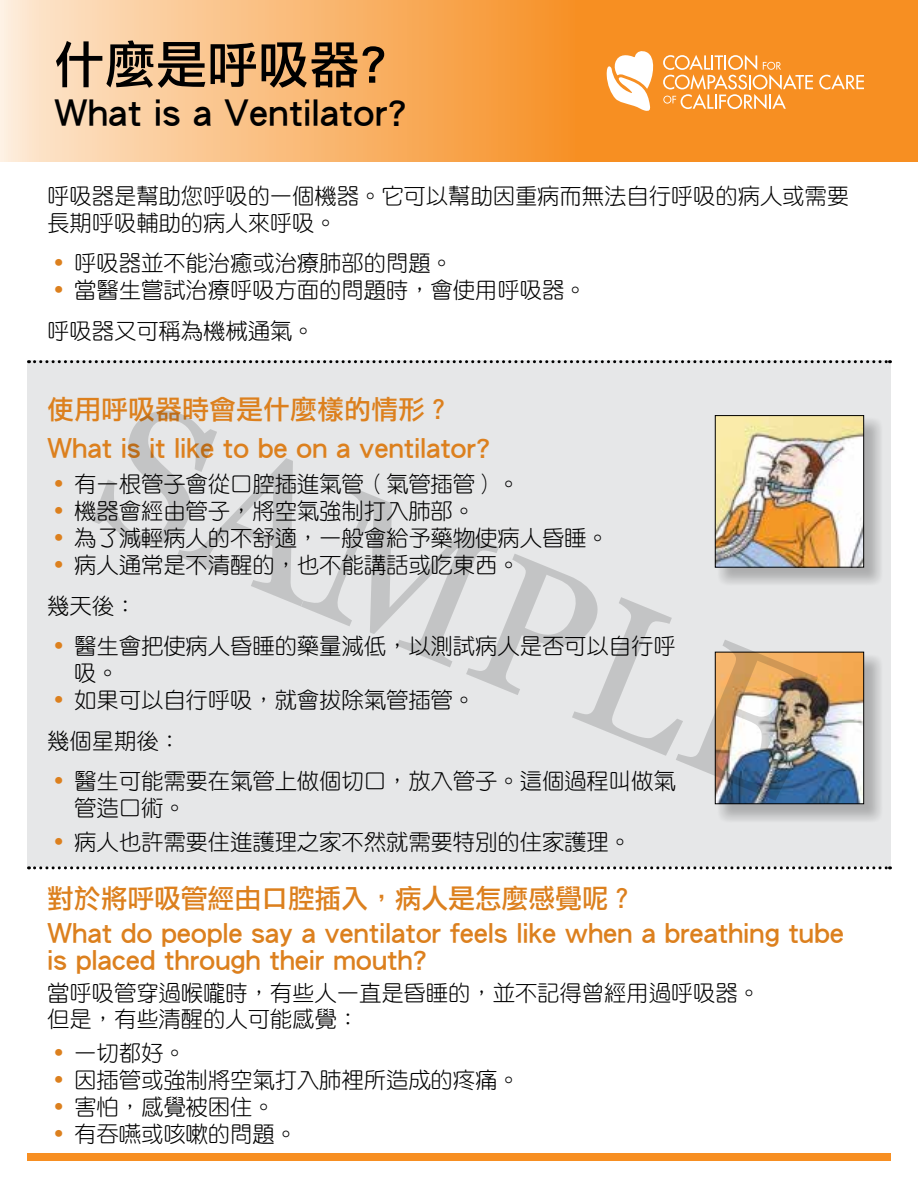
<style>
.page{position:relative;width:918px;height:1188px;background:#fff}
.page>*{position:absolute;margin:0;border:0;box-sizing:border-box;transform-origin:0 0}
.t1{font:187.5px "Georgia";color:#000}
.t2{font:51px "Li Hei Pro";color:#000}
.t3{font:36px "Li Hei Pro";color:#000}
.t4{font:27px/39.2px "Li Hei Pro";letter-spacing:-.01em;color:#dc801e}
.t5{font:22.5px/27px "DF Yuan Std W3";letter-spacing:-.01em;color:#000}
.s1{font-family:"Myriad Pro";font-size:33px;color:#dc801e}
</style>
<div class="page">
<svg style="left:0;top:0;width:918px;height:162px;background:#f8ae60"></svg>
<svg style="left:607px;top:51px;width:49px;height:60px"></svg>
<svg style="left:819px;top:74px;width:45px;height:15px"></svg>
<svg style="left:663px;top:55px;width:150px;height:54px;background:#f8a651"></svg>
<div style="left:27px;top:360px;width:864px;height:507px;background:#e6e7e8"></div>
<div style="left:717px;top:654px;width:165px;height:169px;background:#000;opacity:.25"></div>
<img style="left:717px;top:654px;width:145px;height:148px">
<div style="left:715px;top:652px;width:149px;height:152px;border:1px solid #000"></div>
<svg style="left:35px;top:360px;width:856px;height:3px"></svg>
<div style="left:717px;top:418px;width:165px;height:168px;background:#000;opacity:.25"></div>
<img style="left:717px;top:417px;width:145px;height:149px">
<div style="left:715px;top:415px;width:149px;height:153px;border:1px solid #000"></div>
<svg style="left:35px;top:866px;width:856px;height:3px"></svg>
<div style="left:27px;top:1154px;width:864px;height:7px;background:#f78f22"></div>
<h2 class="t2" style="left:54px;top:39px;width:334px">什麼是呼吸器?</h2>
<h3 class="t3" style="left:54px;top:95px;width:354px">What is a Ventilator?</h3>
<p class="t5" style="left:47px;top:182px;width:804px">呼吸器是幫助您呼吸的一個機器。它可以幫助因重病而無法自行呼吸的病人或需要長期呼吸輔助的病人來呼吸。</p>
<p class="t5" style="left:54px;top:249px;width:401px"><span class="s1">•</span> 呼吸器並不能治癒或治療肺部的問題。</p>
<p class="t5" style="left:47px;top:270px;width:541px;line-height:40.5px;text-indent:7px"><span class="s1">•</span> 當醫生嘗試治療呼吸方面的問題時，會使用呼吸器。呼吸器又可稱為機械通氣。</p>
<p class="t4" style="left:47px;top:390px;width:444px">使用呼吸器時會是什麼樣的情形？<br>What is it like to be on a ventilator?</p>
<p class="t5" style="left:54px;top:470px;width:467px"><span class="s1">•</span> 有一根管子會從口腔插進氣管（氣管插管）。</p>
<p class="t5" style="left:54px;top:497px;width:423px"><span class="s1">•</span> 機器會經由管子，將空氣強制打入肺部。</p>
<p class="t5" style="left:54px;top:524px;width:557px"><span class="s1">•</span> 為了減輕病人的不舒適，一般會給予藥物使病人昏睡。</p>
<p class="t5" style="left:47px;top:544px;width:474px;line-height:40.5px;text-indent:7px"><span class="s1">•</span> 病人通常是不清醒的，也不能講話或吃東西。幾天後：</p>
<p class="t5" style="left:74px;top:632px;width:603px;text-indent:-20px"><span class="s1">•</span> 醫生會把使病人昏睡的藥量減低，以測試病人是否可以自行呼吸。</p>
<p class="t5" style="left:47px;top:679px;width:430px;line-height:40.5px;text-indent:7px"><span class="s1">•</span> 如果可以自行呼吸，就會拔除氣管插管。幾個星期後：</p>
<p class="t5" style="left:74px;top:767px;width:603px;text-indent:-20px"><span class="s1">•</span> 醫生可能需要在氣管上做個切口，放入管子。這個過程叫做氣管造口術。</p>
<p class="t5" style="left:54px;top:828px;width:579px"><span class="s1">•</span> 病人也許需要住進護理之家不然就需要特別的住家護理。</p>
<p class="t4" style="left:47px;top:882px;width:798px;line-height:34.5px">對於將呼吸管經由口腔插入，病人是怎麼感覺呢？<br>What do people say a ventilator feels like when a breathing tube</p>
<p class="t4" style="left:47px;top:941px;width:381px">is placed through their mouth?</p>
<p class="t5" style="left:47px;top:980px;width:715px;line-height:25.5px">當呼吸管穿過喉嚨時，有些人一直是昏睡的，並不記得曾經用過呼吸器。但是，有些清醒的人可能感覺：</p>
<p class="t5" style="left:54px;top:1039px;width:133px"><span class="s1">•</span> 一切都好。</p>
<p class="t5" style="left:54px;top:1066px;width:467px"><span class="s1">•</span> 因插管或強制將空氣打入肺裡所造成的疼痛。</p>
<p class="t5" style="left:54px;top:1093px;width:222px"><span class="s1">•</span> 害怕，感覺被困住。</p>
<p class="t5" style="left:54px;top:1120px;width:245px"><span class="s1">•</span> 有吞嚥或咳嗽的問題。</p>
<h1 class="t1" style="left:149px;top:354px;width:756px;rotate:22deg">SAMPLE</h1>
</div>
